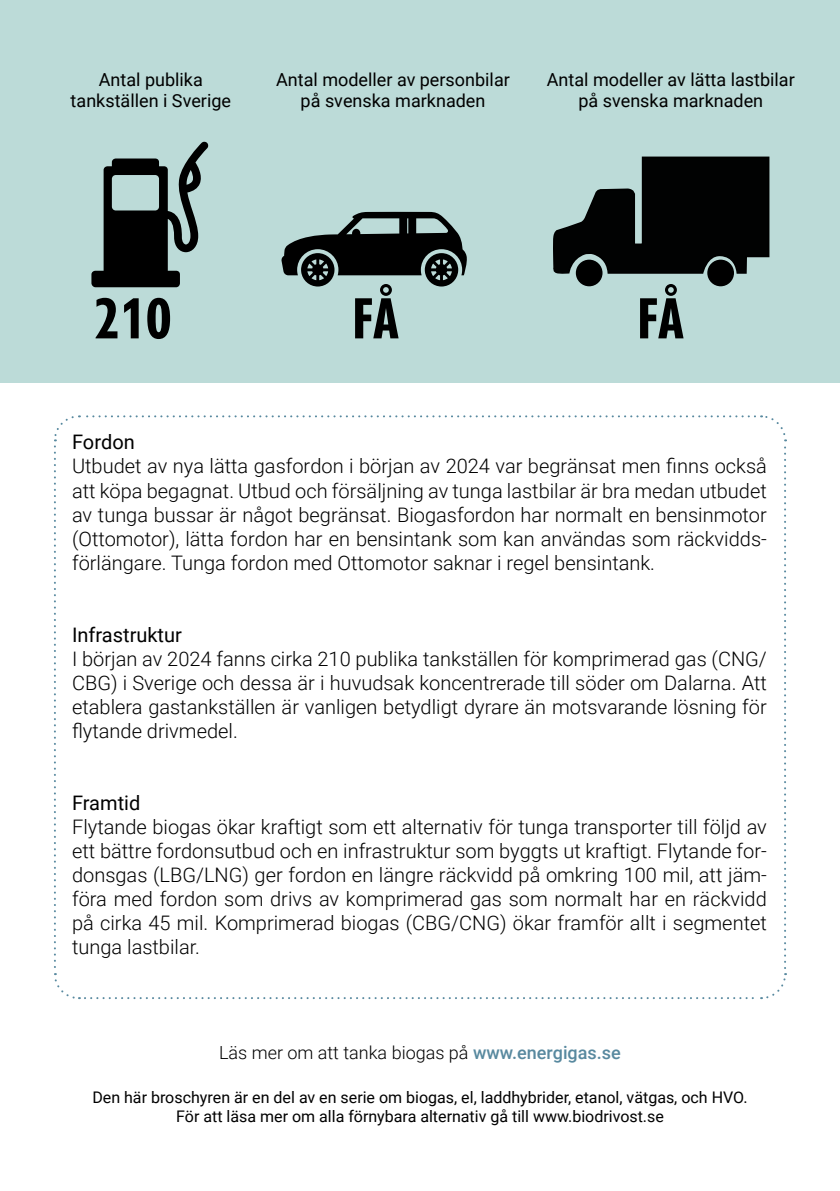
<style>
.page{position:relative;width:840px;height:1191px;background:#fff}
.page>*{position:absolute;margin:0;border:0;box-sizing:border-box;transform-origin:0 0}
.t1{font:700 condensed 60px "Gill Sans Nova";letter-spacing:-.01em;color:#000}
.t2{font:300 20px/24px "Roboto";color:#000;text-align:justify}
.t3{font:20px "Roboto";color:#000}
.t4{font:18px/21.6px "Roboto";color:#000;text-align:center}
.t5{font:300 18px "Roboto";color:#000}
.t6{font:16px "Roboto";color:#000}
.s1{font-weight:500;color:#58899f}
</style>
<div class="page">
<div style="left:0;top:0;width:839px;height:383px;background:#bcdbd8"></div>
<svg style="left:91px;top:142px;width:117px;height:145px"></svg>
<svg style="left:54px;top:415px;width:732px;height:585px"></svg>
<svg style="left:281px;top:212px;width:186px;height:74px"></svg>
<svg style="left:553px;top:156px;width:216px;height:119px"></svg>
<div style="left:707px;top:260px;width:25px;height:25px;background:#000;border-radius:50%"></div>
<div style="left:707px;top:260px;width:26px;height:26px;border:2px solid #000;border-radius:50%"></div>
<div style="left:576px;top:260px;width:25px;height:25px;background:#000;border-radius:50%"></div>
<div style="left:575px;top:260px;width:27px;height:26px;border:2px solid #000;border-radius:50%"></div>
<p class="t4" style="left:99px;top:68px;width:105px">Antal publika</p>
<p class="t4" style="left:71px;top:89px;width:162px">tankställen i Sverige</p>
<p class="t4" style="left:276px;top:68px;width:235px">Antal modeller av personbilar på svenska marknaden</p>
<p class="t4" style="left:546px;top:68px;width:249px">Antal modeller av lätta lastbilar på svenska marknaden</p>
<p class="t1" style="left:94px;top:278px;width:79px">210</p>
<p class="t1" style="left:351px;top:278px;width:48px">FÅ</p>
<p class="t1" style="left:636px;top:278px;width:48px">FÅ</p>
<p class="t3" style="left:72px;top:428px;width:64px">Fordon</p>
<p class="t2" style="left:72px;top:453px;width:696px">Utbudet av nya lätta gasfordon i början av 2024 var begränsat men finns också att köpa begagnat. Utbud och försäljning av tunga lastbilar är bra medan utbudet av tunga bussar är något begränsat. Biogasfordon har normalt en bensinmotor (Ottomotor), lätta fordon har en bensintank som kan användas som räckvidds&shy;förlängare. Tunga fordon med Ottomotor saknar i regel bensintank.</p>
<p class="t3" style="left:72px;top:620px;width:111px">Infrastruktur</p>
<p class="t2" style="left:72px;top:645px;width:696px">I början av 2024 fanns cirka 210 publika tankställen för komprimerad gas (CNG/ CBG) i Sverige och dessa är i huvudsak koncentrerade till söder om Dalarna. Att etablera gastankställen är vanligen betydligt dyrare än motsvarande lösning för flytande drivmedel.</p>
<p class="t3" style="left:72px;top:788px;width:70px">Framtid</p>
<p class="t2" style="left:72px;top:813px;width:696px">Flytande biogas ökar kraftigt som ett alternativ för tunga transporter till följd av ett bättre fordonsutbud och en infrastruktur som byggts ut kraftigt. Flytande for&shy;donsgas (LBG/LNG) ger fordon en längre räckvidd på omkring 100 mil, att jäm&shy;föra med fordon som drivs av komprimerad gas som normalt har en räckvidd på cirka 45 mil. Komprimerad biogas (CBG/CNG) ökar framför allt i segmentet tunga lastbilar.</p>
<p class="t5" style="left:219px;top:1039px;width:403px">Läs mer om att tanka biogas på <span class="s1">www.energigas.se</span></p>
<p class="t6" style="left:92px;top:1086px;width:656px">Den här broschyren är en del av en serie om biogas, el, laddhybrider, etanol, vätgas, och HVO.</p>
<p class="t6" style="left:176px;top:1105px;width:489px">För att läsa mer om alla förnybara alternativ gå till www.biodrivost.se</p>
</div>
